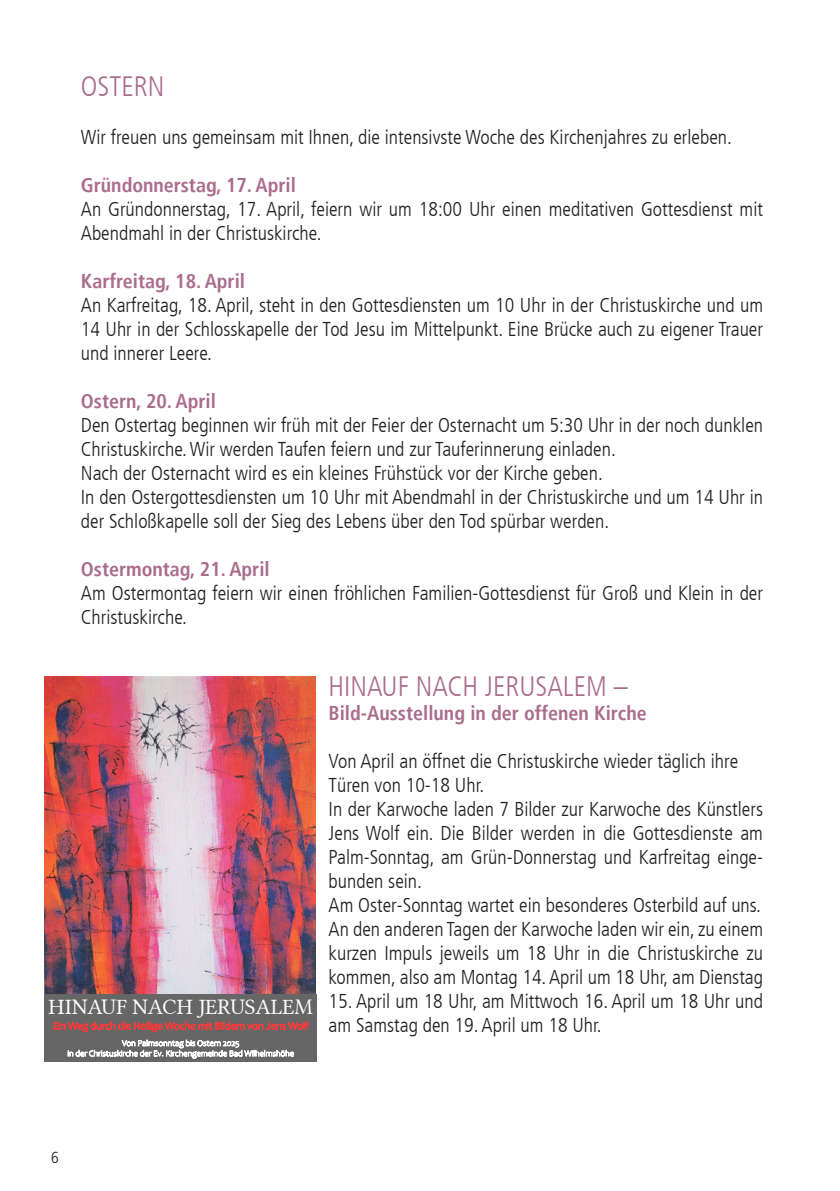
<style>
.page{position:relative;width:840px;height:1191px;background:#fff}
.page>*{position:absolute;margin:0;border:0;box-sizing:border-box;transform-origin:0 0}
.t1{font:300 condensed 28px "Frutiger LT";color:#aa6d8b}
.t2{font:22px "Linux Libertine G";color:#fff}
.t3{font:300 condensed 20px/24px "Frutiger LT";color:#231f20}
.t4{font:700 condensed 20px "Frutiger LT";color:#aa6d8b}
.t5{font:300 condensed 16px "Frutiger LT Std";color:#231f20}
.t6{font:300 10.6px "Candara";color:#ff3838}
.t7{font:300 8.4px/10.2px "Candara";color:#fff;text-align:center}
</style>
<div class="page">
<img style="left:45px;top:676px;width:270px;height:318px">
<div style="left:45px;top:994px;width:272px;height:67px;background:#666"></div>
<h1 class="t1" style="left:81px;top:70px;width:85px">OSTERN</h1>
<p class="t3" style="left:81px;top:125px;width:652px">Wir freuen uns gemeinsam mit Ihnen, die intensivste Woche des Kirchenjahres zu erleben.</p>
<p class="t4" style="left:81px;top:173px;width:216px">Gründonnerstag, 17. April</p>
<p class="t3" style="left:81px;top:197px;width:683px">An Gründonnerstag, 17. April, feiern wir um 18:00 Uhr einen meditativen Gottesdienst mit<br>Abendmahl in der Christuskirche.</p>
<p class="t4" style="left:81px;top:269px;width:166px">Karfreitag, 18. April</p>
<p class="t3" style="left:81px;top:293px;width:683px;text-align:justify">An Karfreitag, 18. April, steht in den Gottesdiensten um 10 Uhr in der Christuskirche und um 14 Uhr in der Schlosskapelle der Tod Jesu im Mittelpunkt. Eine Brücke auch zu eigener Trauer und innerer Leere.</p>
<p class="t4" style="left:81px;top:389px;width:136px">Ostern, 20. April</p>
<p class="t3" style="left:81px;top:413px;width:683px">Den Ostertag beginnen wir früh mit der Feier der Osternacht um 5:30 Uhr in der noch dunklen Christuskirche. Wir werden Taufen feiern und zur Tauferinnerung einladen.<br>Nach der Osternacht wird es ein kleines Frühstück vor der Kirche geben.<br>In den Ostergottesdiensten um 10 Uhr mit Abendmahl in der Christuskirche und um 14 Uhr in der Schloßkapelle soll der Sieg des Lebens über den Tod spürbar werden.</p>
<p class="t4" style="left:81px;top:557px;width:190px">Ostermontag, 21. April</p>
<p class="t3" style="left:81px;top:581px;width:683px">Am Ostermontag feiern wir einen fröhlichen Familien-Gottesdienst für Groß und Klein in der<br>Christuskirche.</p>
<p class="t2" style="left:48px;top:998px;width:266px">HINAUF NACH JERUSALEM</p>
<p class="t6" style="left:53px;top:1021px;width:257px">Ein Weg durch die Heilige Woche mit Bildern von Jens Wolf</p>
<p class="t7" style="left:67px;top:1038px;width:228px">Von Palmsonntag bis Ostern 2025<br>in der Christuskirche der Ev. Kirchengemeinde Bad Wilhelmshöhe</p>
<h1 class="t1" style="left:328px;top:670px;width:300px">HINAUF NACH JERUSALEM –</h1>
<p class="t4" style="left:328px;top:701px;width:319px">Bild-Ausstellung in der offenen Kirche</p>
<p class="t3" style="left:328px;top:749px;width:436px">Von April an öffnet die Christuskirche wieder täglich ihre Türen von 10-18 Uhr.<br>In der Karwoche laden 7 Bilder zur Karwoche des Künstlers Jens Wolf ein. Die Bilder werden in die Gottesdienste am Palm-Sonntag, am Grün-Donnerstag und Karfreitag einge&shy;bunden sein.<br>Am Oster-Sonntag wartet ein besonderes Osterbild auf uns.<br>An den anderen Tagen der Karwoche laden wir ein, zu einem kurzen Impuls jeweils um 18 Uhr in die Christuskirche zu kommen, also am Montag 14. April um 18 Uhr, am Dienstag</p>
<p class="t3" style="left:328px;top:989px;width:436px">15. April um 18 Uhr, am Mittwoch 16. April um 18 Uhr und am Samstag den 19. April um 18 Uhr.</p>
<p class="t5" style="left:51px;top:1148px;width:9px">6</p>
</div>
